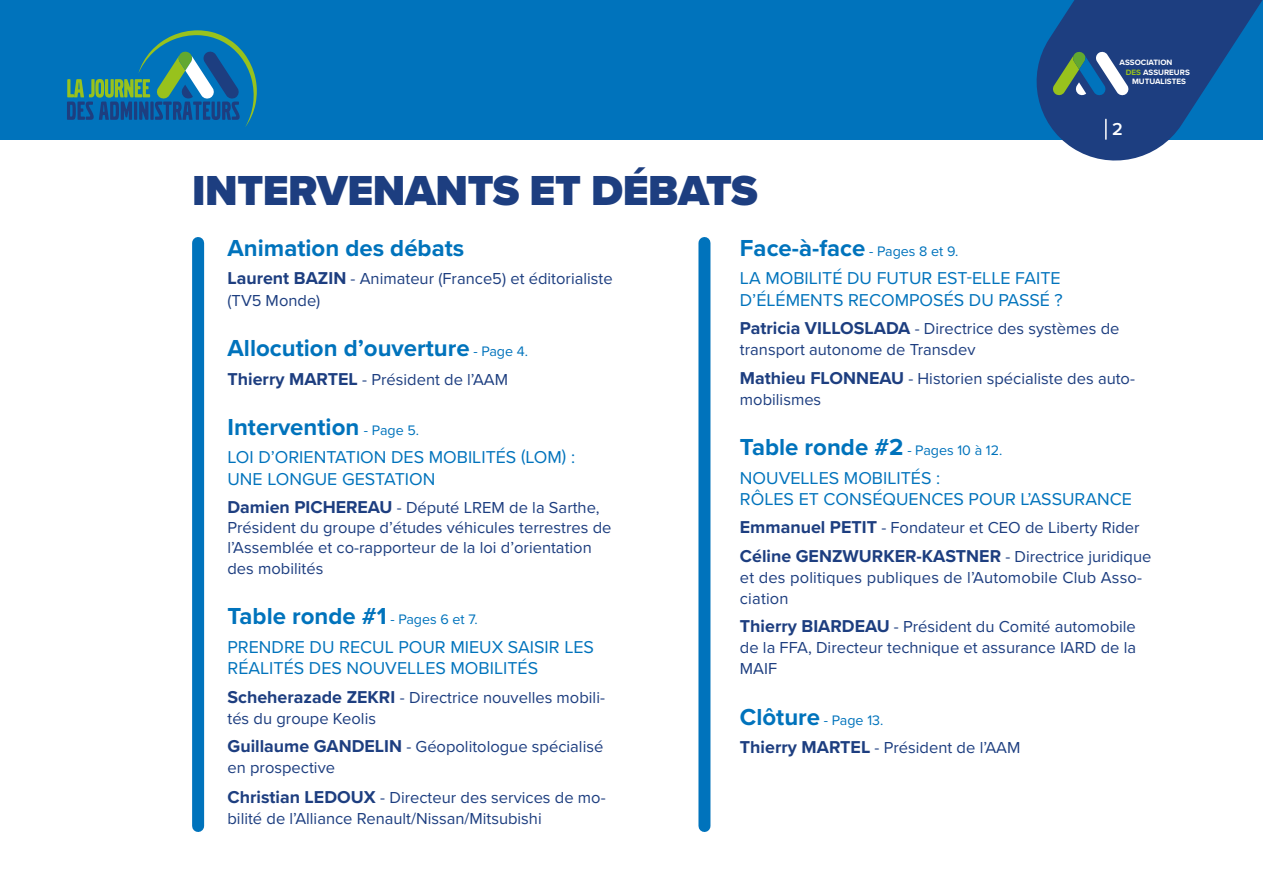
<style>
.page{position:relative;width:1263px;height:893px;background:#fff}
.page>*{position:absolute;margin:0;border:0;box-sizing:border-box;transform-origin:0 0}
.t1{font:900 43.5px "Proxima Nova";letter-spacing:-.01em;color:#1d3e80}
.t2{font:700 24px "Proxima Nova";color:#0073bc}
.t3{font:600 18px "Proxima Nova";color:#fff}
.t4{font:17.85px/21.5px "Proxima Nova";color:#0073bc}
.t5{font:700 17.85px "Proxima Nova";color:#1d3e80}
.t6{font:16.5px/21px "Proxima Nova";color:#1d3e80}
.t7{font:14.25px "Proxima Nova";color:#0073bc}
.t8{font:700 8.1px "Proxima Nova";color:#fff}
.s1{color:#98c21d}
.s2{font-weight:700;font-size:17.85px}
.s3{font-weight:400;font-size:14.25px}
.s4{font-weight:400;font-size:16.5px}
.s5{font-weight:700;font-size:24px}
</style>
<div class="page">
<div style="left:0;top:0;width:1263px;height:139px;background:#0073bc"></div>
<svg style="left:1026px;top:0;width:237px;height:161px"></svg>
<svg style="left:67px;top:30px;width:190px;height:97px"></svg>
<div style="left:192px;top:243px;width:12px;height:583px;background:#0073bc"></div>
<div style="left:698px;top:243px;width:12px;height:583px;background:#0073bc"></div>
<p class="t8" style="left:1120px;top:56px;width:54px">ASSOCIATION</p>
<p class="t8" style="left:1126px;top:66px;width:65px"><span class="s1">DES</span> ASSUREURS</p>
<p class="t8" style="left:1132px;top:76px;width:55px">MUTUALISTES</p>
<p class="t3" style="left:1112px;top:115px;width:12px">2</p>
<h1 class="t1" style="left:192px;top:158px;width:567px">INTERVENANTS ET DÉBATS</h1>
<h2 class="t2" style="left:227px;top:230px;width:238px">Animation des débats</h2>
<p class="t6" style="left:227px;top:267px;width:387px;line-height:21.5px"><span class="s2">Laurent BAZIN</span> - Animateur (France5) et éditorialiste (TV5 Monde)</p>
<h2 class="t2" style="left:227px;top:330px;width:302px">Allocution d’ouverture <span class="s3">- Page 4.</span></h2>
<p class="t6" style="left:227px;top:368px;width:282px"><span class="s2">Thierry MARTEL</span> - Président de l’AAM</p>
<h2 class="t2" style="left:227px;top:409px;width:193px">Intervention <span class="s3">- Page 5.</span></h2>
<p class="t4" style="left:227px;top:446px;width:349px">LOI D’ORIENTATION DES MOBILITÉS (LOM) :<br>UNE LONGUE GESTATION</p>
<p class="t6" style="left:227px;top:497px;width:385px;line-height:19.8px"><span class="s2">Damien PICHEREAU</span> - Député LREM de la Sarthe,<br>Président du groupe d’études véhicules terrestres de l’Assemblée et co-rapporteur de la loi d’orientation</p>
<p class="t6" style="left:227px;top:557px;width:97px">des mobilités</p>
<h2 class="t2" style="left:227px;top:598px;width:252px">Table ronde #1 <span class="s3">- Pages 6 et 7.</span></h2>
<p class="t4" style="left:227px;top:635px;width:368px">PRENDRE DU RECUL POUR MIEUX SAISIR LES<br>RÉALITÉS DES NOUVELLES MOBILITÉS</p>
<p class="t6" style="left:227px;top:686px;width:379px"><span class="s2">Scheherazade ZEKRI</span> - Directrice nouvelles mobili&shy;tés du groupe Keolis</p>
<p class="t6" style="left:227px;top:735px;width:377px"><span class="s2">Guillaume GANDELIN</span> - Géopolitologue spécialisé en prospective</p>
<p class="t6" style="left:227px;top:786px;width:380px"><span class="s2">Christian LEDOUX</span> - Directeur des services de mo&shy;bilité de l’Alliance Renault/Nissan/Mitsubishi</p>
<h2 class="t2" style="left:740px;top:230px;width:220px">Face-à-face <span class="s3">- Pages 8 et 9.</span></h2>
<p class="t4" style="left:740px;top:267px;width:324px">LA MOBILITÉ DU FUTUR EST-ELLE FAITE<br>D’ÉLÉMENTS RECOMPOSÉS DU PASSÉ ?</p>
<p class="t6" style="left:740px;top:318px;width:381px"><span class="s2">Patricia VILLOSLADA</span> - Directrice des systèmes de transport autonome de Transdev</p>
<p class="t6" style="left:740px;top:367px;width:397px"><span class="s2">Mathieu FLONNEAU</span> - Historien spécialiste des auto&shy;mobilismes</p>
<h2 class="t2" style="left:740px;top:429px;width:264px">Table ronde #2 <span class="s3">- Pages 10 à 12.</span></h2>
<p class="t4" style="left:740px;top:466px;width:394px">NOUVELLES MOBILITÉS :<br>RÔLES ET CONSÉQUENCES POUR L’ASSURANCE</p>
<p class="t6" style="left:740px;top:517px;width:401px"><span class="s2">Emmanuel PETIT</span> - Fondateur et CEO de Liberty Rider</p>
<p class="t5" style="left:740px;top:543px;width:413px">Céline GENZWURKER-KASTNER <span class="s4">- Directrice juridique</span></p>
<p class="t6" style="left:740px;top:566px;width:404px">et des politiques publiques de l’Automobile Club Asso&shy;ciation</p>
<p class="t6" style="left:740px;top:616px;width:398px;text-align:justify"><span class="s2">Thierry BIARDEAU</span> - Président du Comité automobile de la FFA, Directeur technique et assurance IARD de la MAIF</p>
<p class="t7" style="left:740px;top:709px;width:145px"><span class="s5">Clôture</span> - Page 13.</p>
<p class="t6" style="left:740px;top:736px;width:282px"><span class="s2">Thierry MARTEL</span> - Président de l’AAM</p>
</div>
